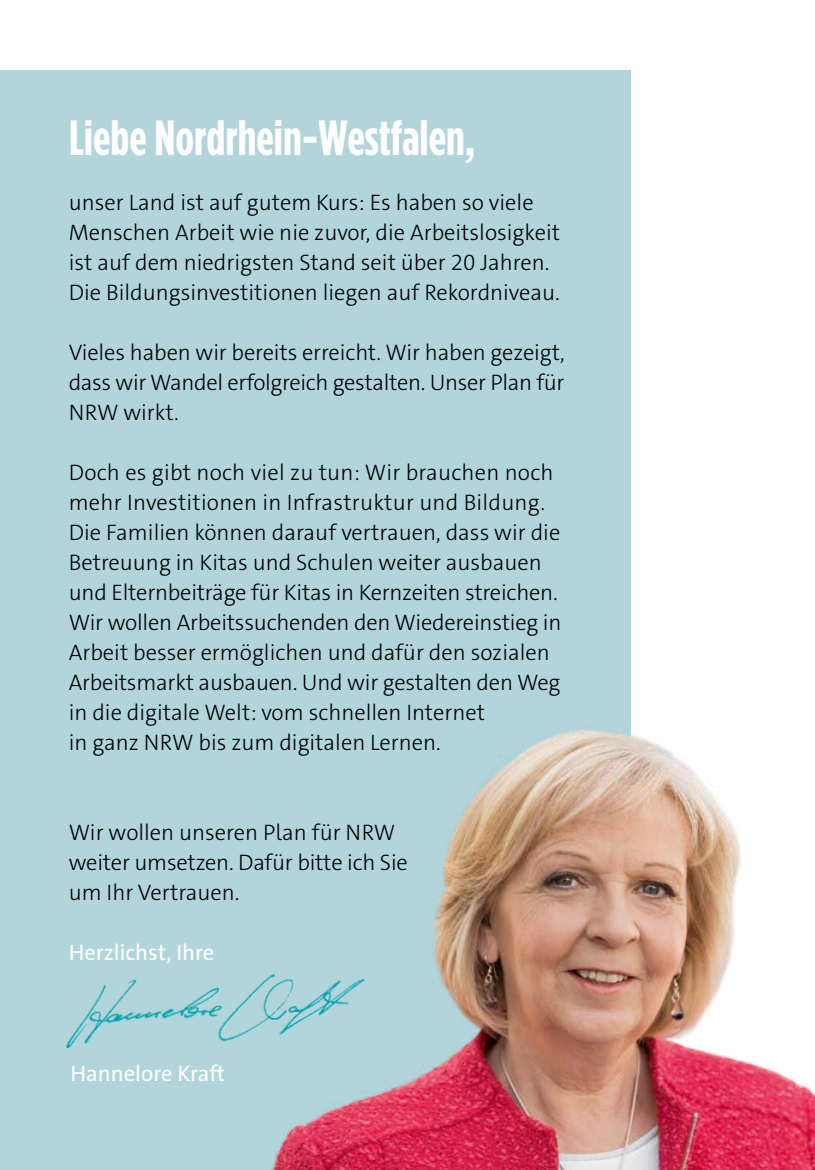
<style>
.page{position:relative;width:815px;height:1170px;background:#fff}
.page>*{position:absolute;margin:0;border:0;box-sizing:border-box;transform-origin:0 0}
.t1{font:700 49.5px "Gotham Condensed";color:#fff}
.t2{font:300 22.5px/30px "SPD The Sans";color:#000}
.t3{font:22.5px "SPD The Sans";color:#fff}
</style>
<div class="page">
<div style="left:0;top:71px;width:631px;height:1098px;background:#b2d5db"></div>
<img style="left:272px;top:729px;width:543px;height:440px">
<img style="left:65px;top:965px;width:306px;height:94px">
<h1 class="t1" style="left:69px;top:109px;width:408px">Liebe Nordrhein-Westfalen,</h1>
<p class="t2" style="left:69px;top:188px;width:493px">unser Land ist auf gutem Kurs: Es haben so viele Menschen Arbeit wie nie zuvor, die Arbeitslosigkeit ist auf dem niedrigsten Stand seit über 20 Jahren.<br>Die Bildungsinvestitionen liegen auf Rekordniveau.</p>
<p class="t2" style="left:69px;top:338px;width:498px;text-align:justify">Vieles haben wir bereits erreicht. Wir haben gezeigt, dass wir Wandel erfolgreich gestalten. Unser Plan für NRW wirkt.</p>
<p class="t2" style="left:69px;top:458px;width:494px">Doch es gibt noch viel zu tun: Wir brauchen noch mehr Investitionen in Infrastruktur und Bildung.<br>Die Familien können darauf vertrauen, dass wir die Betreuung in Kitas und Schulen weiter ausbauen und Elternbeiträge für Kitas in Kernzeiten streichen.<br>Wir wollen Arbeitssuchenden den Wiedereinstieg in Arbeit besser ermöglichen und dafür den sozialen Arbeitsmarkt ausbauen. Und wir gestalten den Weg in die digitale Welt: vom schnellen Internet<br>in ganz NRW bis zum digitalen Lernen.</p>
<p class="t2" style="left:69px;top:817px;width:341px">Wir wollen unseren Plan für NRW weiter umsetzen. Dafür bitte ich Sie um Ihr Vertrauen.</p>
<p class="t3" style="left:69px;top:938px;width:147px">Herzlichst, Ihre</p>
<p class="t3" style="left:71px;top:1058px;width:156px">Hannelore Kraft</p>
</div>
